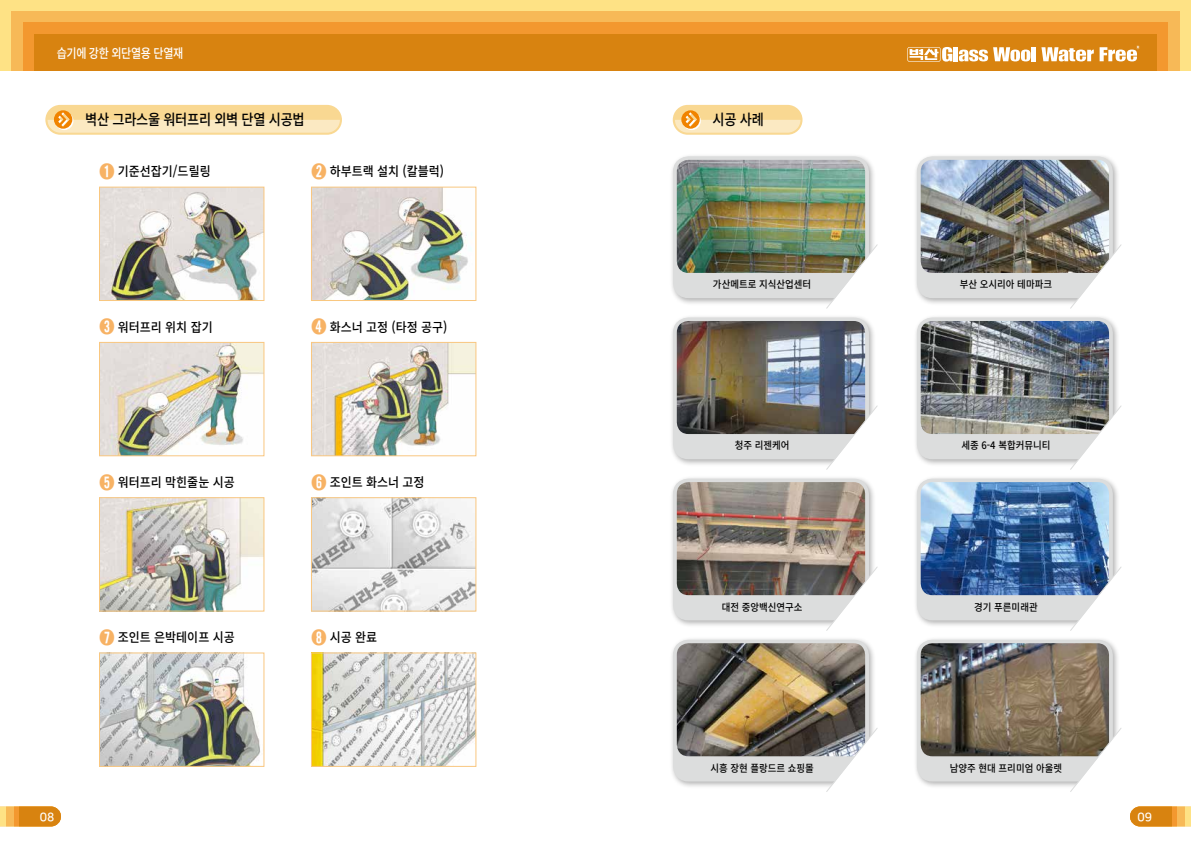
<style>
.page{position:relative;width:1191px;height:842px;background:#fff}
.page>*{position:absolute;margin:0;border:0;box-sizing:border-box;transform-origin:0 0}
.t1{font:500 15px "Noto Sans CJ Kkr";letter-spacing:-.02em;color:#000;scale:.88 1}
.t2{font:500 13px "Noto Sans CJ Kkr";color:#000;scale:.92 1}
.t3{font:500 13px "Noto Sans CJ Kkr";letter-spacing:-.03em;color:#fff;scale:.85 1}
.t4{font:12px "Nanum Square ac B";color:#fff}
.t5{font:500 10.3px "Noto Sans CJ Kkr";color:#000;scale:.92 1}
.s1{font-family:"Se N CB";font-weight:400;font-size:18px;color:#f7b264}
</style>
<div class="page">
<div style="left:595px;top:0;width:596px;height:71px;background:#fee285"></div>
<div style="left:595px;top:11px;width:584px;height:60px;background:#f7b957"></div>
<div style="left:595px;top:23px;width:573px;height:48px;background:#f3982f"></div>
<div style="left:595px;top:34px;width:562px;height:37px;background:#d88310"></div>
<svg style="left:907px;top:47px;width:45px;height:15px"></svg>
<hr style="left:953px;top:47px;width:4px;height:14px;background:#fff">
<svg style="left:959px;top:47px;width:71px;height:14px"></svg>
<hr style="left:1031px;top:47px;width:4px;height:14px;background:#fff">
<svg style="left:1041px;top:47px;width:52px;height:14px"></svg>
<svg style="left:1099px;top:45px;width:40px;height:16px"></svg>
<div style="left:0;top:0;width:595px;height:71px;background:#fee285"></div>
<div style="left:11px;top:11px;width:584px;height:60px;background:#f7b957"></div>
<div style="left:23px;top:23px;width:572px;height:48px;background:#f3982f"></div>
<div style="left:34px;top:34px;width:561px;height:37px;background:#d88310"></div>
<svg style="left:0;top:806px;width:61px;height:20px"></svg>
<svg style="left:1130px;top:806px;width:61px;height:20px"></svg>
<img style="left:101px;top:189px;width:161px;height:110px">
<div style="left:99px;top:187px;width:165px;height:114px;border:1px solid #f9c780"></div>
<img style="left:313px;top:189px;width:155px;height:110px">
<div style="left:311px;top:187px;width:165px;height:114px;border:1px solid #f9c780"></div>
<img style="left:101px;top:344px;width:161px;height:110px">
<div style="left:99px;top:342px;width:165px;height:114px;border:1px solid #f9c780"></div>
<img style="left:313px;top:344px;width:161px;height:110px">
<div style="left:311px;top:342px;width:165px;height:114px;border:1px solid #f9c780"></div>
<img style="left:101px;top:499px;width:161px;height:110px">
<div style="left:99px;top:497px;width:165px;height:114px;border:1px solid #f9c780"></div>
<img style="left:313px;top:499px;width:161px;height:110px">
<div style="left:311px;top:497px;width:165px;height:114px;border:1px solid #f9c780"></div>
<img style="left:101px;top:655px;width:159px;height:110px">
<div style="left:99px;top:653px;width:165px;height:114px;border:1px solid #f9c780"></div>
<img style="left:313px;top:655px;width:161px;height:110px">
<div style="left:311px;top:653px;width:165px;height:114px;border:1px solid #f9c780"></div>
<svg style="left:45px;top:105px;width:297px;height:30px;background:#f9dea5"></svg>
<svg style="left:673px;top:105px;width:129px;height:30px;background:#f9dca3"></svg>
<div style="left:669px;top:153px;width:207px;height:153px;background:#000;opacity:.3"></div>
<div style="left:675px;top:159px;width:191px;height:137px;background:#dcdddd;border-radius:13px"></div>
<div style="left:673px;top:156px;width:196px;height:142px;border:5px solid #dcdddd;border-radius:13px"></div>
<img style="left:675px;top:158px;width:191px;height:116px">
<div style="left:674px;top:157px;width:194px;height:119px;border:3px solid #dcdddd;border-radius:13px"></div>
<svg style="left:822px;top:242px;width:56px;height:67px"></svg>
<div style="left:669px;top:314px;width:207px;height:153px;background:#000;opacity:.3"></div>
<div style="left:675px;top:320px;width:191px;height:137px;background:#dcdddd;border-radius:13px"></div>
<div style="left:673px;top:317px;width:196px;height:142px;border:5px solid #dcdddd;border-radius:13px"></div>
<img style="left:675px;top:319px;width:191px;height:116px">
<div style="left:674px;top:318px;width:194px;height:119px;border:3px solid #dcdddd;border-radius:13px"></div>
<svg style="left:822px;top:403px;width:56px;height:67px"></svg>
<div style="left:669px;top:475px;width:207px;height:153px;background:#000;opacity:.3"></div>
<div style="left:675px;top:481px;width:191px;height:137px;background:#dcdddd;border-radius:13px"></div>
<div style="left:673px;top:479px;width:196px;height:141px;border:5px solid #dcdddd;border-radius:13px"></div>
<img style="left:675px;top:481px;width:191px;height:116px">
<div style="left:674px;top:479px;width:194px;height:119px;border:3px solid #dcdddd;border-radius:13px"></div>
<svg style="left:822px;top:565px;width:56px;height:66px"></svg>
<div style="left:669px;top:636px;width:207px;height:153px;background:#000;opacity:.3"></div>
<div style="left:675px;top:642px;width:191px;height:137px;background:#dcdddd;border-radius:13px"></div>
<div style="left:673px;top:640px;width:196px;height:141px;border:5px solid #dcdddd;border-radius:13px"></div>
<img style="left:675px;top:642px;width:191px;height:116px">
<div style="left:674px;top:640px;width:194px;height:119px;border:3px solid #dcdddd;border-radius:13px"></div>
<svg style="left:822px;top:726px;width:56px;height:66px"></svg>
<div style="left:913px;top:153px;width:207px;height:153px;background:#000;opacity:.3"></div>
<div style="left:919px;top:159px;width:191px;height:137px;background:#dcdddd;border-radius:13px"></div>
<div style="left:917px;top:156px;width:195px;height:142px;border:5px solid #dcdddd;border-radius:13px"></div>
<img style="left:919px;top:158px;width:191px;height:116px">
<div style="left:917px;top:157px;width:195px;height:119px;border:3px solid #dcdddd;border-radius:13px"></div>
<svg style="left:1066px;top:242px;width:56px;height:67px"></svg>
<div style="left:913px;top:314px;width:207px;height:153px;background:#000;opacity:.3"></div>
<div style="left:919px;top:320px;width:191px;height:137px;background:#dcdddd;border-radius:13px"></div>
<div style="left:917px;top:317px;width:195px;height:142px;border:5px solid #dcdddd;border-radius:13px"></div>
<img style="left:919px;top:319px;width:191px;height:116px">
<div style="left:917px;top:318px;width:195px;height:119px;border:3px solid #dcdddd;border-radius:13px"></div>
<svg style="left:1066px;top:403px;width:55px;height:67px"></svg>
<div style="left:913px;top:475px;width:207px;height:153px;background:#000;opacity:.3"></div>
<div style="left:919px;top:481px;width:191px;height:137px;background:#dcdddd;border-radius:13px"></div>
<div style="left:917px;top:479px;width:195px;height:141px;border:5px solid #dcdddd;border-radius:13px"></div>
<img style="left:919px;top:481px;width:191px;height:116px">
<div style="left:917px;top:479px;width:195px;height:119px;border:3px solid #dcdddd;border-radius:13px"></div>
<svg style="left:1066px;top:565px;width:56px;height:66px"></svg>
<div style="left:913px;top:636px;width:207px;height:153px;background:#000;opacity:.3"></div>
<div style="left:919px;top:642px;width:191px;height:137px;background:#dcdddd;border-radius:13px"></div>
<div style="left:917px;top:640px;width:195px;height:141px;border:5px solid #dcdddd;border-radius:13px"></div>
<img style="left:919px;top:642px;width:191px;height:116px">
<div style="left:917px;top:640px;width:195px;height:119px;border:3px solid #dcdddd;border-radius:13px"></div>
<svg style="left:1066px;top:726px;width:56px;height:66px"></svg>
<p class="t3" style="left:57px;top:46px;width:150px">습기에 강한 외단열용 단열재</p>
<p class="t1" style="left:85px;top:111px;width:251px">벽산 그라스울 워터프리 외벽 단열 시공법</p>
<p class="t1" style="left:712px;top:111px;width:60px">시공 사례</p>
<p class="t2" style="left:99px;top:164px;width:122px"><span class="s1">➊</span> 기준선잡기/드릴링</p>
<p class="t2" style="left:311px;top:164px;width:146px"><span class="s1">➋</span> 하부트랙 설치 (칼블럭)</p>
<p class="t2" style="left:99px;top:320px;width:124px"><span class="s1">➌</span> 워터프리 위치 잡기</p>
<p class="t2" style="left:311px;top:320px;width:149px"><span class="s1">➍</span> 화스너 고정 (타정 공구)</p>
<p class="t2" style="left:99px;top:475px;width:148px"><span class="s1">➎</span> 워터프리 막힌줄눈 시공</p>
<p class="t2" style="left:311px;top:475px;width:124px"><span class="s1">➏</span> 조인트 화스너 고정</p>
<p class="t2" style="left:99px;top:630px;width:148px"><span class="s1">➐</span> 조인트 은박테이프 시공</p>
<p class="t2" style="left:311px;top:630px;width:73px"><span class="s1">➑</span> 시공 완료</p>
<p class="t5" style="left:713px;top:279px;width:108px">가산메트로 지식산업센터</p>
<p class="t5" style="left:960px;top:279px;width:102px">부산 오시리아 테마파크</p>
<p class="t5" style="left:734px;top:440px;width:61px">청주 리젠케어</p>
<p class="t5" style="left:961px;top:440px;width:98px">세종 6-4 복합커뮤니티</p>
<p class="t5" style="left:721px;top:601px;width:89px">대전 중앙백신연구소</p>
<p class="t5" style="left:974px;top:601px;width:70px">경기 푸른미래관</p>
<p class="t5" style="left:710px;top:762px;width:114px">시흥 장현 플랑드르 쇼핑몰</p>
<p class="t5" style="left:950px;top:762px;width:123px">남양주 현대 프리미엄 아울렛</p>
<p class="t4" style="left:40px;top:810px;width:16px">08</p>
<p class="t4" style="left:1137px;top:810px;width:16px">09</p>
</div>
